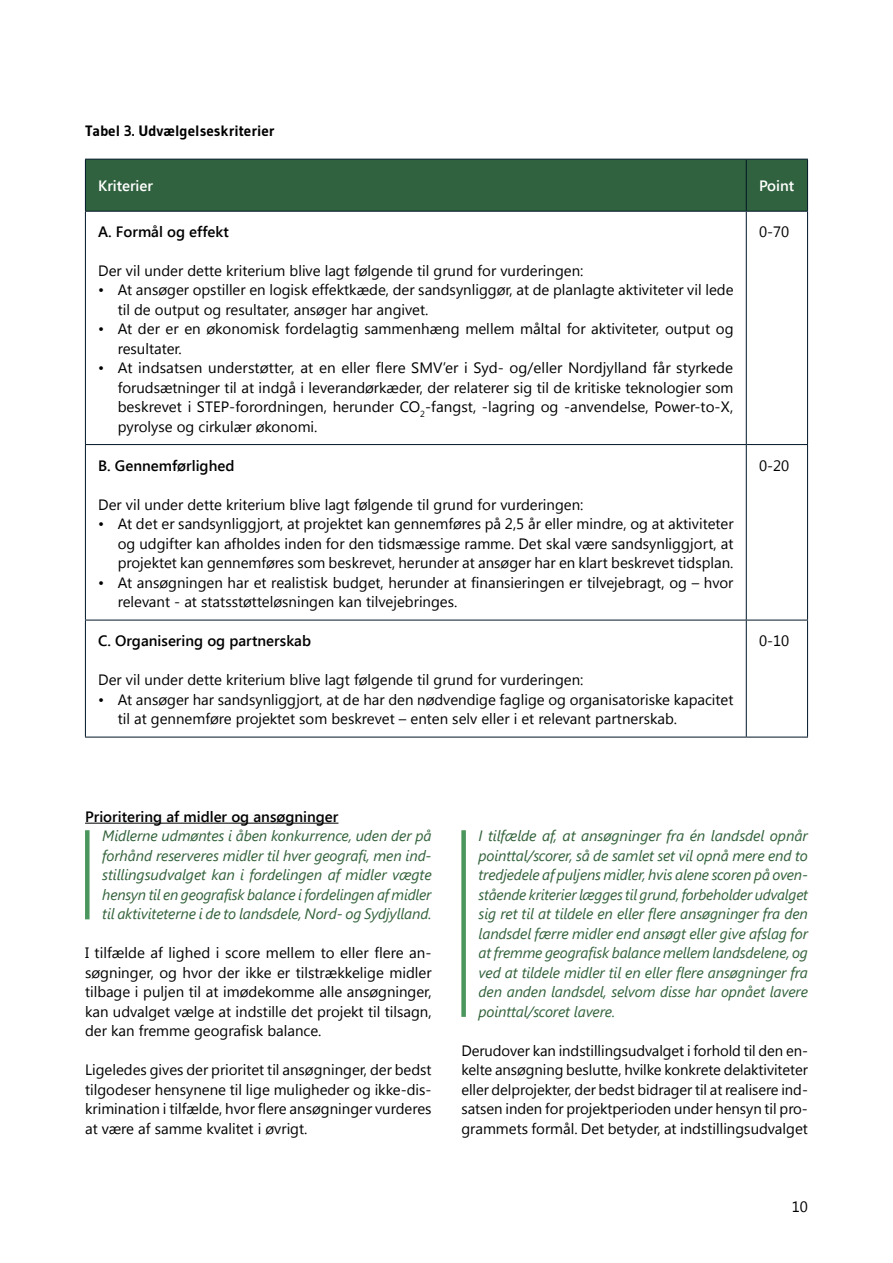
<style>
.page{position:relative;width:893px;height:1263px;background:#fff}
.page>*{position:absolute;margin:0;border:0;box-sizing:border-box;transform-origin:0 0}
.t1{font:15px/19.5px "Segoe UI";color:#000;text-align:justify}
.t2{font:italic 15px/19.5px "Segoe UI";letter-spacing:-.01em;color:#34633c;text-align:justify}
.t3{font:15px/19.5px "Segoe UI2";color:#000}
.t4{font:600 15px "Segoe UI";color:#000}
.t5{font:700 15px "Gudea";color:#000}
.t6{font:600 15px "Segoe UI";color:#fff}
.s1{font-family:"Segoe UI2"}
.s2{font-family:"Segoe UI"}
</style>
<div class="page">
<div style="left:86px;top:160px;width:721px;height:51px;background:#30623f"></div>
<hr style="left:85px;top:444px;width:661px;height:1px;background:#011627">
<hr style="left:746px;top:444px;width:62px;height:1px;background:#011627">
<hr style="left:85px;top:620px;width:661px;height:1px;background:#011627">
<hr style="left:746px;top:620px;width:62px;height:1px;background:#011627">
<hr style="left:85px;top:212px;width:1px;height:232px;background:#011627">
<hr style="left:746px;top:212px;width:1px;height:232px;background:#011627">
<hr style="left:807px;top:212px;width:1px;height:232px;background:#011627">
<hr style="left:85px;top:445px;width:1px;height:175px;background:#011627">
<hr style="left:746px;top:445px;width:1px;height:175px;background:#011627">
<hr style="left:807px;top:445px;width:1px;height:175px;background:#011627">
<hr style="left:85px;top:620px;width:1px;height:117px;background:#011627">
<hr style="left:746px;top:620px;width:1px;height:117px;background:#011627">
<hr style="left:807px;top:620px;width:1px;height:117px;background:#011627">
<hr style="left:85px;top:737px;width:661px;height:1px;background:#011627">
<hr style="left:746px;top:737px;width:62px;height:1px;background:#011627">
<hr style="left:85px;top:159px;width:661px;height:1px;background:#011627">
<hr style="left:85px;top:160px;width:1px;height:51px;background:#011627">
<hr style="left:746px;top:159px;width:62px;height:1px;background:#011627">
<hr style="left:746px;top:160px;width:1px;height:51px;background:#011627">
<hr style="left:807px;top:160px;width:1px;height:51px;background:#011627">
<hr style="left:85px;top:211px;width:661px;height:1px;background:#011627">
<hr style="left:746px;top:211px;width:62px;height:1px;background:#011627">
<hr style="left:85px;top:823px;width:253px;height:1px;background:#000">
<div style="left:85px;top:830px;width:5px;height:89px;background:#4b965c"></div>
<div style="left:461px;top:830px;width:5px;height:187px;background:#4b965c"></div>
<p class="t5" style="left:85px;top:121px;width:191px">Tabel 3. Udvælgelseskriterier</p>
<p class="t6" style="left:98px;top:175px;width:56px">Kriterier</p>
<p class="t6" style="left:759px;top:175px;width:37px">Point</p>
<p class="t4" style="left:98px;top:221px;width:132px">A. Formål og effekt</p>
<p class="t1" style="left:98px;top:260px;width:487px">Der vil under dette kriterium blive lagt følgende til grund for vurderingen:</p>
<p class="t1" style="left:118px;top:280px;width:617px;text-indent:-20px">• At ansøger opstiller en logisk effektkæde, der sandsynliggør, at de planlagte aktiviteter vil lede til de output og resultater, ansøger har angivet.</p>
<p class="t1" style="left:118px;top:319px;width:617px;text-indent:-19px">• At der er en økonomisk fordelagtig sammenhæng mellem måltal for aktiviteter, output og resultater.</p>
<p class="t1" style="left:118px;top:358px;width:617px;text-indent:-20px">• <span class="s1">At indsatsen understøtter, at en eller flere SMV’er i Syd- og/eller Nordjylland får styrkede </span>forudsætninger til at indgå i leverandørkæder, der relaterer sig til de kritiske teknologier som beskrevet i STEP-forordningen, herunder CO<sub>2</sub>-fangst, -lagring og -anvendelse, Power-to-X, pyrolyse og cirkulær økonomi.</p>
<p class="t1" style="left:759px;top:221px;width:32px">0-70</p>
<p class="t4" style="left:98px;top:455px;width:138px">B. Gennemførlighed</p>
<p class="t1" style="left:98px;top:494px;width:487px">Der vil under dette kriterium blive lagt følgende til grund for vurderingen:</p>
<p class="t1" style="left:118px;top:514px;width:617px;text-indent:-19px">• At det er sandsynliggjort, at projektet kan gennemføres på 2,5 år eller mindre, og at aktiviteter og udgifter kan afholdes inden for den tidsmæssige ramme. Det skal være sandsynliggjort, at projektet kan gennemføres som beskrevet, herunder at ansøger har en klart beskrevet tidsplan.</p>
<p class="t3" style="left:118px;top:572px;width:617px;text-indent:-20px"><span class="s2">•</span> At ansøgningen har et realistisk budget, herunder at finansieringen er tilvejebragt, og – hvor <span class="s2">relevant - at statsstøtteløsningen kan tilvejebringes.</span></p>
<p class="t4" style="left:98px;top:630px;width:214px">C. Organisering og partnerskab</p>
<p class="t1" style="left:98px;top:670px;width:487px">Der vil under dette kriterium blive lagt følgende til grund for vurderingen:</p>
<p class="t1" style="left:118px;top:689px;width:617px;text-indent:-20px">• At ansøger har sandsynliggjort, at de har den nødvendige faglige og organisatoriske kapacitet til at gennemføre projektet som beskrevet – enten selv eller i et relevant partnerskab.</p>
<p class="t1" style="left:759px;top:455px;width:32px">0-20</p>
<p class="t1" style="left:759px;top:631px;width:32px">0-10</p>
<h2 class="t4" style="left:85px;top:806px;width:255px">Prioritering af midler og ansøgninger</h2>
<p class="t2" style="left:102px;top:826px;width:331px">Midlerne udmøntes i åben konkurrence, uden der på forhånd reserveres midler til hver geografi, men ind&shy;stillingsudvalget kan i fordelingen af midler vægte hensyn til en geografisk balance i fordelingen af midler til aktiviteterne i de to landsdele, Nord- og Sydjylland.</p>
<p class="t1" style="left:85px;top:943px;width:348px"><span class="s1">I tilfælde af lighed i score mellem to eller flere an&shy;</span>søgninger, og hvor der ikke er tilstrækkelige midler tilbage i puljen til at imødekomme alle ansøgninger, kan udvalget vælge at indstille det projekt til tilsagn, <span class="s1">der kan fremme geografisk balance.</span></p>
<p class="t1" style="left:85px;top:1060px;width:348px">Ligeledes gives der prioritet til ansøgninger, der bedst tilgodeser hensynene til lige muligheder og ikke-dis&shy;<span class="s1">krimination i tilfælde, hvor flere ansøgninger vurderes </span>at være af samme kvalitet i øvrigt.</p>
<p class="t2" style="left:479px;top:826px;width:331px">I tilfælde af, at ansøgninger fra én landsdel opnår pointtal/scorer, så de samlet set vil opnå mere end to tredjedele af puljens midler, hvis alene scoren på oven&shy;stående kriterier lægges til grund, forbeholder udvalget sig ret til at tildele en eller flere ansøgninger fra den landsdel færre midler end ansøgt eller give afslag for at fremme geografisk balance mellem landsdelene, og ved at tildele midler til en eller flere ansøgninger fra den anden landsdel, selvom disse har opnået lavere pointtal/scoret lavere.</p>
<p class="t1" style="left:461px;top:1040px;width:348px">Derudover kan indstillingsudvalget i forhold til den en&shy;kelte ansøgning beslutte, hvilke konkrete delaktiviteter eller delprojekter, der bedst bidrager til at realisere ind&shy;satsen inden for projektperioden under hensyn til pro&shy;grammets formål. Det betyder, at indstillingsudvalget</p>
<p class="t1" style="left:792px;top:1196px;width:18px">10</p>
</div>
